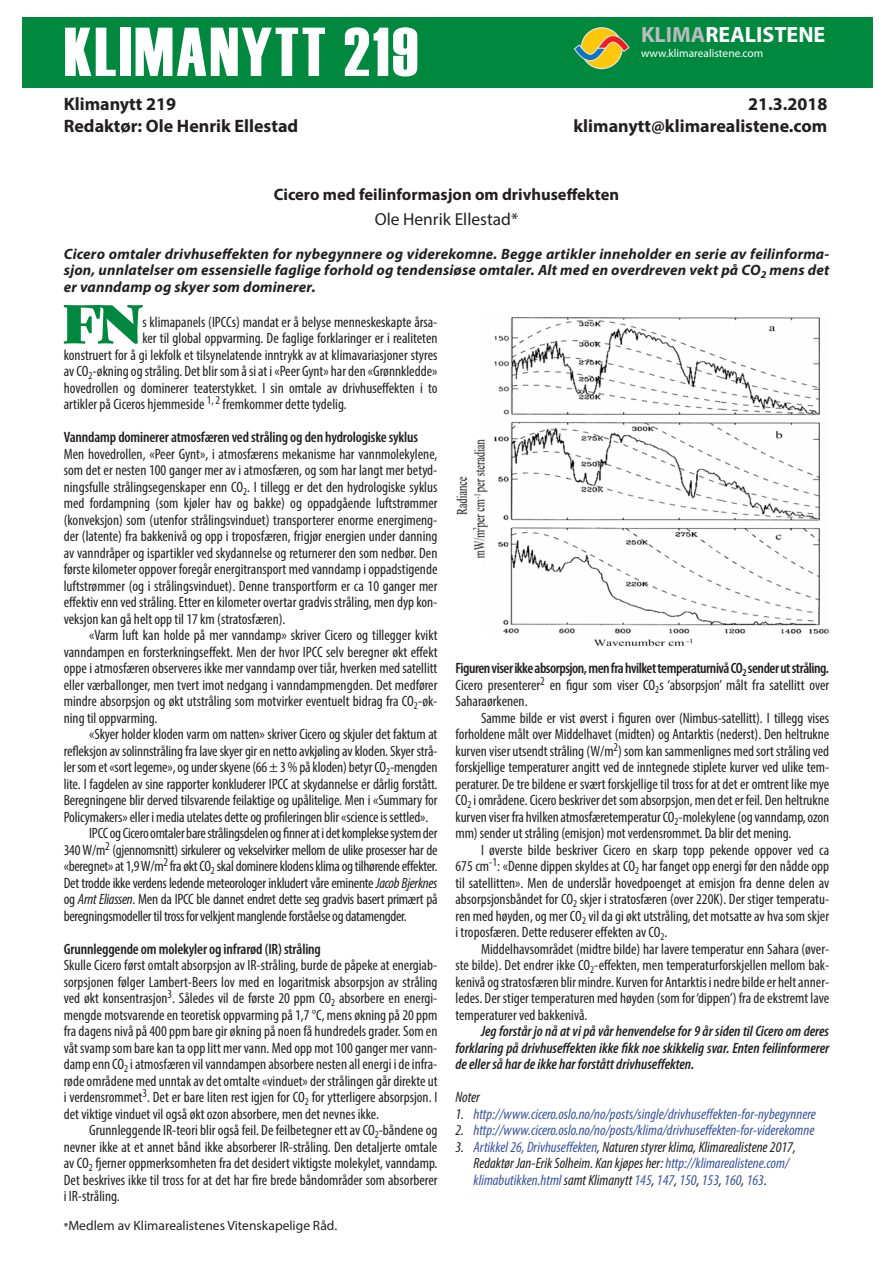
<style>
.page{position:relative;width:893px;height:1263px;background:#fff}
.page>*{position:absolute;margin:0;border:0;box-sizing:border-box;transform-origin:0 0}
.t1{font:69px "Haettenschweiler";letter-spacing:.04em;color:#fff}
.Tekst{font:52.8px "Gastromond";color:#00883e}
.t2{font:700 22.05px "Myriad Pro";color:#fff}
.t3{font:700 18px "Myriad Pro";color:#231f20}
.Forfatter{font:17.4px "Myriad Pro";color:#231f20}
.Tittel{font:700 16.5px "Myriad Pro";color:#231f20}
.Tekst-2{font:condensed 15px/16.5px "Myriad Pro";color:#231f20;text-align:justify}
.Ingress{font:italic 700 15px/16.5px "Myriad Pro";letter-spacing:.01em;color:#231f20;text-align:justify}
.Tekst-3{font:italic condensed 15px/16.5px "Myriad Pro";color:#231f20}
.Tekst-4{font:italic 600 condensed 15px/16.5px "Myriad Pro";color:#231f20;text-align:justify}
.Tekst-5{font:italic condensed 15px "Myriad Pro";color:#3853a3}
.Tekst-6{font:600 condensed 15px "Myriad Pro";letter-spacing:-.01em;color:#231f20}
.Tekst-7{font:600 condensed 15px "Myriad Pro";letter-spacing:-.03em;color:#231f20}
.t4{font:13.5px "Myriad Pro";color:#231f20}
.t5{font:11.4px "Myriad Pro";color:#fff}
.s1{color:#babbbe}
.s2{font-style:italic}
.s3{color:#231f20}
.s4{color:#3853a3}
.s5{font-weight:600;font-size:10.5px}
</style>
<div class="page">
<div style="left:22px;top:17px;width:851px;height:70px;background:#00883e"></div>
<div style="left:581px;top:28px;width:41px;height:41px;background:#fec70c;border-radius:50%"></div>
<div style="left:581px;top:27px;width:42px;height:42px;border:1px solid #e6e7e9;border-radius:50%"></div>
<svg style="left:574px;top:35px;width:55px;height:35px"></svg>
<img style="left:456px;top:318px;width:373px;height:329px">
<p class="t1" style="left:64px;top:12px;width:356px">KLIMANYTT 219</p>
<p class="t2" style="left:641px;top:20px;width:186px"><span class="s1">KLIMA</span>REALISTENE</p>
<p class="t5" style="left:641px;top:46px;width:124px">www.klimarealistene.com</p>
<p class="t3" style="left:64px;top:92px;width:114px">Klimanytt 219</p>
<p class="t3" style="left:748px;top:92px;width:81px">21.3.2018</p>
<p class="t3" style="left:64px;top:114px;width:236px">Redaktør: Ole Henrik Ellestad</p>
<p class="t3" style="left:573px;top:114px;width:255px">klimanytt@klimarealistene.com</p>
<p class="Tittel" style="left:274px;top:184px;width:347px">Cicero med feilinformasjon om drivhuseffekten</p>
<p class="Forfatter" style="left:375px;top:209px;width:145px">Ole Henrik Ellestad*</p>
<p class="Ingress" style="left:64px;top:245px;width:767px">Cicero omtaler drivhuseffekten for nybegynnere og viderekomne. Begge artikler inneholder en serie av feilinforma&shy;sjon, unnlatelser om essensielle faglige forhold og tendensiøse omtaler. Alt med en overdreven vekt på CO<sub>2</sub> mens det er vanndamp og skyer som dominerer.</p>
<p class="Tekst" style="left:63px;top:283px;width:81px">FN</p>
<p class="Tekst-2" style="left:142px;top:313px;width:297px">s klimapanels (IPCCs) mandat er å belyse menneskeskapte årsa-</p>
<p class="Tekst-2" style="left:142px;top:330px;width:297px">ker til global oppvarming. De faglige forklaringer er i realiteten</p>
<p class="Tekst-2" style="left:64px;top:346px;width:375px">konstruert for å gi lekfolk et tilsynelatende inntrykk av at klimavariasjoner styres</p>
<p class="Tekst-2" style="left:64px;top:363px;width:375px">av CO<sub>2</sub>-økning og stråling. Det blir som å si at i «Peer Gynt» har den «Grønnkledde»</p>
<p class="Tekst-2" style="left:64px;top:379px;width:375px">hovedrollen og dominerer teaterstykket. I sin omtale av drivhuseffekten i to</p>
<p class="Tekst-2" style="left:64px;top:396px;width:284px">artikler på Ciceros hjemmeside <sup>1,</sup> <sup>2</sup> fremkommer dette tydelig.</p>
<p class="Tekst-6" style="left:64px;top:429px;width:356px">Vanndamp dominerer atmosfæren ved stråling og den hydrologiske syklus</p>
<p class="Tekst-2" style="left:64px;top:445px;width:375px">Men hovedrollen, «Peer Gynt», i atmosfærens mekanisme har vannmolekylene, som det er nesten 100 ganger mer av i atmosfæren, og som har langt mer betyd&shy;ningsfulle strålingsegenskaper enn CO<sub>2</sub>. I tillegg er det den hydrologiske syklus med fordampning (som kjøler hav og bakke) og oppadgående luftstrømmer (konveksjon) som (utenfor strålingsvinduet) transporterer enorme energimeng&shy;der (latente) fra bakkenivå og opp i troposfæren, frigjør energien under danning av vanndråper og ispartikler ved skydannelse og returnerer den som nedbør. Den første kilometer oppover foregår energitransport med vanndamp i oppadstigende luftstrømmer (og i strålingsvinduet). Denne transportform er ca 10 ganger mer effektiv enn ved stråling. Etter en kilometer overtar gradvis stråling, men dyp kon&shy;veksjon kan gå helt opp til 17 km (stratosfæren).</p>
<p class="Tekst-2" style="left:64px;top:627px;width:375px;text-indent:26px">«Varm luft kan holde på mer vanndamp» skriver Cicero og tillegger kvikt vanndampen en forsterkningseffekt. Men der hvor IPCC selv beregner økt effekt oppe i atmosfæren observeres ikke mer vanndamp over tiår, hverken med satellitt eller værballonger, men tvert imot nedgang i vanndampmengden. Det medfører mindre absorpsjon og økt utstråling som motvirker eventuelt bidrag fra CO<sub>2</sub>-øk&shy;ning til oppvarming.</p>
<p class="Tekst-2" style="left:64px;top:726px;width:375px;text-indent:26px">«Skyer holder kloden varm om natten» skriver Cicero og skjuler det faktum at refleksjon av solinnstråling fra lave skyer gir en netto avkjøling av kloden. Skyer strå&shy;ler som et «sort legeme», og under skyene (66 ± 3 % på kloden) betyr CO<sub>2</sub>-mengden lite. I fagdelen av sine rapporter konkluderer IPCC at skydannelse er dårlig forstått.<br>Beregningene blir derved tilsvarende feilaktige og upålitelige. Men i «Summary for Policymakers» eller i media utelates dette og profileringen blir «science is settled».</p>
<p class="Tekst-2" style="left:64px;top:825px;width:375px;text-indent:26px">IPCC og Cicero omtaler bare strålingsdelen og finner at i det komplekse system der 340 W/m<sup>2</sup> (gjennomsnitt) sirkulerer og vekselvirker mellom de ulike prosesser har de «beregnet» at 1,9 W/m<sup>2</sup> fra økt CO<sub>2</sub> skal dominere klodens klima og tilhørende effekter.<br>Det trodde ikke verdens ledende meteorologer inkludert våre eminente <span class="s2">Jacob Bjerknes </span>og <span class="s2">Arnt Eliassen</span>. Men da IPCC ble dannet endret dette seg gradvis basert primært på beregningsmodeller til tross for velkjent manglende forståelse og datamengder.</p>
<p class="Tekst-6" style="left:64px;top:941px;width:259px">Grunnleggende om molekyler og infrarød (IR) stråling</p>
<p class="Tekst-2" style="left:64px;top:957px;width:375px">Skulle Cicero først omtalt absorpsjon av IR-stråling, burde de påpeke at energiab&shy;sorpsjonen følger Lambert-Beers lov med en logaritmisk absorpsjon av stråling ved økt konsentrasjon<sup>3</sup>. Således vil de første 20 ppm CO<sub>2</sub> absorbere en energi&shy;mengde motsvarende en teoretisk oppvarming på 1,7 °C, mens økning på 20 ppm fra dagens nivå på 400 ppm bare gir økning på noen få hundredels grader. Som en våt svamp som bare kan ta opp litt mer vann. Med opp mot 100 ganger mer vann&shy;damp enn CO<sub>2</sub> i atmosfæren vil vanndampen absorbere nesten all energi i de infra&shy;røde områdene med unntak av det omtalte «vinduet» der strålingen går direkte ut i verdensrommet<sup>3</sup>. Det er bare liten rest igjen for CO<sub>2</sub> for ytterligere absorpsjon. I det viktige vinduet vil også økt ozon absorbere, men det nevnes ikke.</p>
<p class="Tekst-2" style="left:64px;top:1122px;width:375px;text-indent:26px">Grunnleggende IR-teori blir også feil. De feilbetegner ett av CO<sub>2</sub>-båndene og nevner ikke at et annet bånd ikke absorberer IR-stråling. Den detaljerte omtale av CO<sub>2</sub> fjerner oppmerksomheten fra det desidert viktigste molekylet, vanndamp.<br>Det beskrives ikke til tross for at det har fire brede båndområder som absorberer i IR-stråling.</p>
<p class="Tekst-7" style="left:455px;top:660px;width:375px">Figuren viser ikke absorpsjon, men fra hvilket temperaturnivå CO<sub>2</sub> sender ut stråling.</p>
<p class="Tekst-2" style="left:455px;top:676px;width:375px">Cicero presenterer<sup>2</sup> en figur som viser CO<sub>2</sub>s ‘absorpsjon’ målt fra satellitt over<br>Saharaørkenen.</p>
<p class="Tekst-2" style="left:455px;top:709px;width:375px;text-indent:26px">Samme bilde er vist øverst i figuren over (Nimbus-satellitt). I tillegg vises forholdene målt over Middelhavet (midten) og Antarktis (nederst). Den heltrukne kurven viser utsendt stråling (W/m<sup>2</sup>) som kan sammenlignes med sort stråling ved forskjellige temperaturer angitt ved de inntegnede stiplete kurver ved ulike tem&shy;peraturer. De tre bildene er svært forskjellige til tross for at det er omtrent like mye CO<sub>2</sub> i områdene. Cicero beskriver det som absorpsjon, men det er feil. Den heltrukne kurven viser fra hvilken atmosfæretemperatur CO<sub>2</sub>-molekylene (og vanndamp, ozon mm) sender ut stråling (emisjon) mot verdensrommet. Da blir det mening.</p>
<p class="Tekst-2" style="left:455px;top:841px;width:375px;text-indent:26px">I øverste bilde beskriver Cicero en skarp topp pekende oppover ved ca 675 cm<sup>-1</sup>: «Denne dippen skyldes at CO<sub>2</sub> har fanget opp energi før den nådde opp til satellitten». Men de underslår hovedpoenget at emisjon fra denne delen av absorpsjonsbåndet for CO<sub>2</sub> skjer i stratosfæren (over 220K). Der stiger temperatu&shy;ren med høyden, og mer CO<sub>2</sub> vil da gi økt utstråling, det motsatte av hva som skjer i troposfæren. Dette reduserer effekten av CO<sub>2</sub>.</p>
<p class="Tekst-2" style="left:455px;top:940px;width:375px;text-indent:26px">Middelhavsområdet (midtre bilde) har lavere temperatur enn Sahara (øver&shy;ste bilde). Det endrer ikke CO<sub>2</sub>-effekten, men temperaturforskjellen mellom bak&shy;kenivå og stratosfæren blir mindre. Kurven for Antarktis i nedre bilde er helt anner&shy;ledes. Der stiger temperaturen med høyden (som for ‘dippen’) fra de ekstremt lave temperaturer ved bakkenivå.</p>
<p class="Tekst-4" style="left:455px;top:1023px;width:375px;text-indent:26px">Jeg forstår jo nå at vi på vår henvendelse for 9 år siden til Cicero om deres forklaring på drivhuseffekten ikke fikk noe skikkelig svar. Enten feilinformerer de eller så har de ikke har forstått drivhuseffekten.</p>
<p class="Tekst-3" style="left:455px;top:1089px;width:26px">Noter</p>
<p class="Tekst-5" style="left:455px;top:1105px;width:362px"><span class="s3">1.</span> http://www.cicero.oslo.no/no/posts/single/drivhuseffekten-for-nybegynnere</p>
<p class="Tekst-5" style="left:455px;top:1121px;width:360px"><span class="s3">2.</span> http://www.cicero.oslo.no/no/posts/klima/drivhuseffekten-for-viderekomne</p>
<p class="Tekst-3" style="left:473px;top:1138px;width:324px;text-indent:-18px">3. <span class="s4">Artikkel 26, Drivhuseffekten</span>, Naturen styrer klima, Klimarealistene 2017,<br>Redaktør Jan-Erik Solheim. Kan kjøpes her: <span class="s4">http://klimarealistene.com/ klimabutikken.html</span> samt Klimanytt <span class="s4">145</span>, <span class="s4">147</span>, <span class="s4">150</span>, <span class="s4">153</span>, <span class="s4">160</span>, <span class="s4">163</span>.</p>
<p class="t4" style="left:64px;top:1217px;width:275px"><span class="s5">*</span>Medlem av Klimarealistenes Vitenskapelige Råd.</p>
</div>
